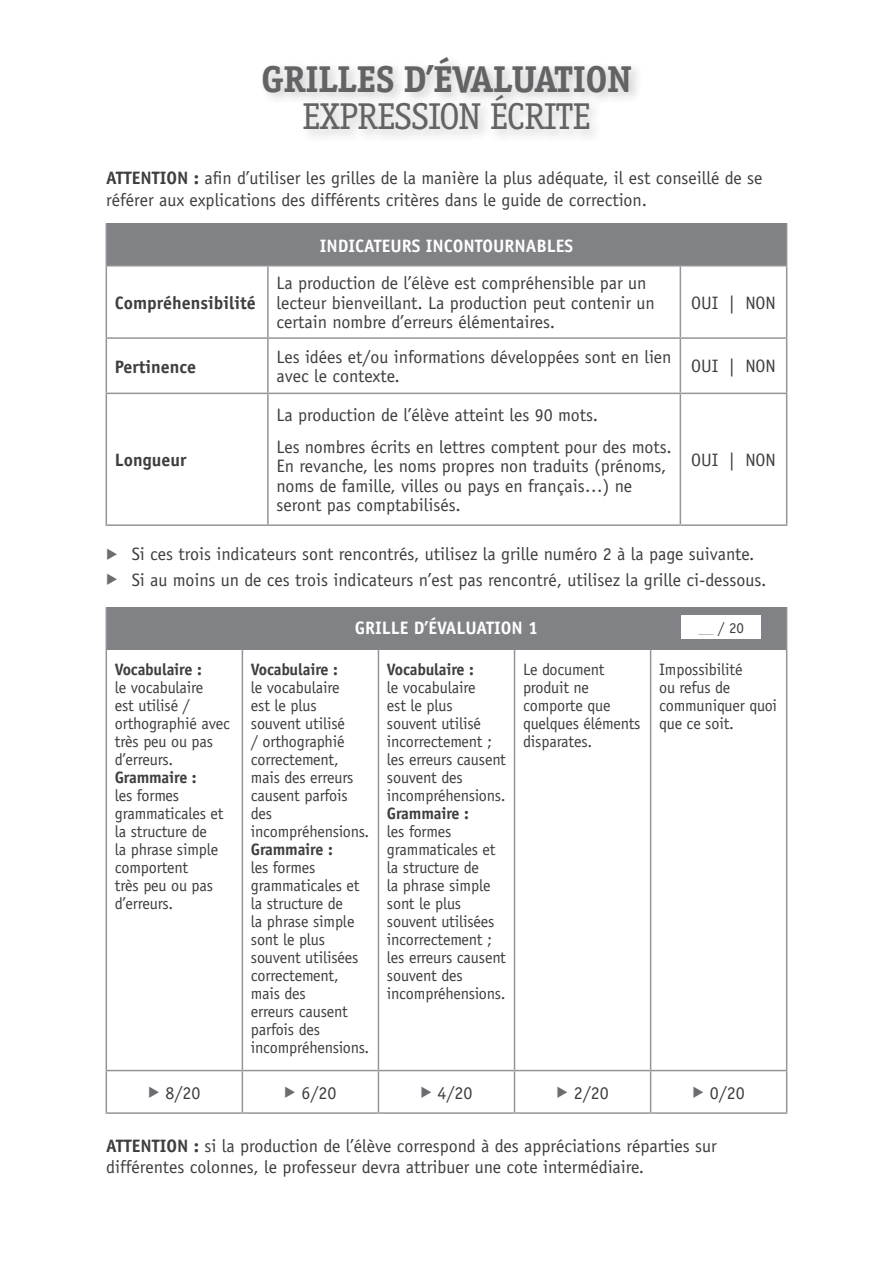
<style>
.page{position:relative;width:893px;height:1263px;background:#fff}
.page>*{position:absolute;margin:0;border:0;box-sizing:border-box;transform-origin:0 0}
.t1{font:700 37.5px "Officina Serif";letter-spacing:-.025em;color:#636366}
.t2{font:37.5px "Officina Serif";letter-spacing:-.025em;color:#636366}
.t3{font:18px/19.5px "Officina Sans";color:#3e3e3f}
.t4{font:700 18px "Officina Sans";color:#3e3e3f}
.t5{font:700 18px "Officina Sans";color:#fff}
.t6{font:16.5px/18px "Officina Sans";letter-spacing:-.01em;color:#3e3e3f}
.t7{font:700 16.5px "Officina Sans";letter-spacing:-.01em;color:#3e3e3f}
.t8{font:15px "Officina Sans";color:#3e3e3f}
.s1{font-weight:700}
.s2{color:#6c6d70}
.s3{color:#a8a9ad}
</style>
<div class="page">
<div style="left:258px;top:52px;width:386px;height:91px;background:#231f20;opacity:.25"></div>
<div style="left:106px;top:223px;width:681px;height:43px;background:#808285"></div>
<hr style="left:106px;top:223px;width:1px;height:42px;background:#939598">
<hr style="left:786px;top:223px;width:1px;height:42px;background:#939598">
<hr style="left:106px;top:265px;width:162px;height:1px;background:#939598">
<hr style="left:106px;top:266px;width:1px;height:71px;background:#939598">
<hr style="left:268px;top:265px;width:412px;height:1px;background:#939598">
<hr style="left:267px;top:266px;width:2px;height:71px;background:#939598">
<hr style="left:680px;top:265px;width:107px;height:1px;background:#939598">
<hr style="left:680px;top:266px;width:1px;height:71px;background:#939598">
<hr style="left:786px;top:266px;width:1px;height:71px;background:#939598">
<hr style="left:106px;top:337px;width:162px;height:2px;background:#939598">
<hr style="left:106px;top:339px;width:1px;height:54px;background:#939598">
<hr style="left:268px;top:337px;width:412px;height:2px;background:#939598">
<hr style="left:267px;top:339px;width:2px;height:54px;background:#939598">
<hr style="left:680px;top:337px;width:107px;height:2px;background:#939598">
<hr style="left:680px;top:339px;width:1px;height:54px;background:#939598">
<hr style="left:786px;top:339px;width:1px;height:54px;background:#939598">
<hr style="left:106px;top:393px;width:162px;height:1px;background:#939598">
<hr style="left:106px;top:394px;width:1px;height:130px;background:#939598">
<hr style="left:268px;top:393px;width:412px;height:1px;background:#939598">
<hr style="left:267px;top:394px;width:2px;height:130px;background:#939598">
<hr style="left:680px;top:393px;width:107px;height:1px;background:#939598">
<hr style="left:680px;top:394px;width:1px;height:130px;background:#939598">
<hr style="left:786px;top:394px;width:1px;height:130px;background:#939598">
<hr style="left:106px;top:524px;width:162px;height:2px;background:#939598">
<hr style="left:268px;top:524px;width:412px;height:2px;background:#939598">
<hr style="left:680px;top:524px;width:107px;height:2px;background:#939598">
<div style="left:106px;top:607px;width:681px;height:42px;background:#808285"></div>
<hr style="left:106px;top:607px;width:1px;height:42px;background:#939598">
<hr style="left:786px;top:607px;width:1px;height:42px;background:#939598">
<hr style="left:106px;top:649px;width:1px;height:421px;background:#939598">
<hr style="left:242px;top:649px;width:1px;height:421px;background:#939598">
<hr style="left:378px;top:649px;width:1px;height:421px;background:#939598">
<hr style="left:514px;top:649px;width:1px;height:421px;background:#939598">
<hr style="left:650px;top:649px;width:1px;height:421px;background:#939598">
<hr style="left:786px;top:649px;width:1px;height:421px;background:#939598">
<hr style="left:106px;top:1070px;width:136px;height:1px;background:#939598">
<hr style="left:106px;top:1071px;width:1px;height:41px;background:#939598">
<hr style="left:242px;top:1070px;width:136px;height:1px;background:#939598">
<hr style="left:242px;top:1071px;width:1px;height:41px;background:#939598">
<hr style="left:378px;top:1070px;width:136px;height:1px;background:#939598">
<hr style="left:378px;top:1071px;width:1px;height:41px;background:#939598">
<hr style="left:514px;top:1070px;width:137px;height:1px;background:#939598">
<hr style="left:514px;top:1071px;width:1px;height:41px;background:#939598">
<hr style="left:651px;top:1070px;width:136px;height:1px;background:#939598">
<hr style="left:650px;top:1071px;width:1px;height:41px;background:#939598">
<hr style="left:786px;top:1071px;width:1px;height:41px;background:#939598">
<hr style="left:106px;top:1112px;width:136px;height:2px;background:#939598">
<hr style="left:242px;top:1112px;width:136px;height:2px;background:#939598">
<hr style="left:378px;top:1112px;width:136px;height:2px;background:#939598">
<hr style="left:514px;top:1112px;width:137px;height:2px;background:#939598">
<hr style="left:651px;top:1112px;width:136px;height:2px;background:#939598">
<div style="left:681px;top:615px;width:80px;height:24px;background:#fff"></div>
<h1 class="t1" style="left:261px;top:56px;width:372px">GRILLES D’ÉVALUATION</h1>
<h1 class="t2" style="left:302px;top:95px;width:290px">EXPRESSION ÉCRITE</h1>
<p class="t3" style="left:106px;top:167px;width:658px;line-height:21.6px;text-indent:60px"><span class="s1">ON :</span> afin d’utiliser les grilles de la manière la plus adéquate, il est conseillé de se référer aux explications des différents critères dans le guide de correction.</p>
<p class="t4" style="left:106px;top:167px;width:19px">ATTENTI</p>
<p class="t4" style="left:115px;top:292px;width:143px">Compréhensibilité</p>
<p class="t5" style="left:320px;top:234px;width:65px">IN DICATEUR</p>
<p class="t5" style="left:412px;top:234px;width:162px">S incontournables</p>
<p class="t3" style="left:276px;top:273px;width:380px">La production de l’élève est compréhensible par un lecteur bienveillant. La production peut contenir un certain nombre d’erreurs élémentaires.</p>
<p class="t3" style="left:691px;top:293px;width:86px">Oui | non</p>
<p class="t4" style="left:115px;top:355px;width:83px">Pertinence</p>
<p class="t3" style="left:276px;top:347px;width:397px">Les idées et/ou informations développées sont en lien avec le contexte.</p>
<p class="t3" style="left:691px;top:357px;width:86px">Oui | non</p>
<p class="t4" style="left:115px;top:449px;width:73px">Longueur</p>
<p class="t3" style="left:276px;top:398px;width:397px;line-height:32.2px">La production de l’élève atteint les 90 mots.<br>Les nombres écrits en lettres comptent pour des mots.</p>
<p class="t3" style="left:276px;top:457px;width:392px">En revanche, les noms propres non traduits (prénoms, noms de famille, villes ou pays en français…) ne seront pas comptabilisés.</p>
<p class="t3" style="left:691px;top:450px;width:86px">Oui | non</p>
<p class="t3" style="left:106px;top:544px;width:650px"><span class="s2">◆</span> Si ces trois indicateurs sont rencontrés, utilisez la grille numéro 2 à la page suivante.</p>
<p class="t3" style="left:106px;top:570px;width:662px"><span class="s2">◆</span> Si au moins un de ces trois indicateurs n’est pas rencontré, utilisez la grille ci-dessous.</p>
<p class="t7" style="left:115px;top:659px;width:89px">Vocabulaire :</p>
<p class="t6" style="left:115px;top:679px;width:117px">le vocabulaire<br>est utilisé / orthographié avec très peu ou pas d’erreurs.</p>
<p class="t7" style="left:115px;top:767px;width:83px">Grammaire :</p>
<p class="t6" style="left:115px;top:787px;width:110px">les formes grammaticales et la structure de<br>la phrase simple comportent<br>très peu ou pas d’erreurs.</p>
<p class="t5" style="left:355px;top:617px;width:185px">GRI LLE D’ÉVALUATION 1</p>
<p class="t8" style="left:698px;top:619px;width:47px"><span class="s3">__</span> / 20</p>
<p class="t7" style="left:251px;top:659px;width:89px">Vocabulaire :</p>
<p class="t6" style="left:251px;top:679px;width:120px">le vocabulaire<br>est le plus souvent utilisé<br>/ orthographié correctement, mais des erreurs causent parfois des incompréhensions.</p>
<p class="t7" style="left:251px;top:839px;width:83px">Grammaire :</p>
<p class="t6" style="left:251px;top:859px;width:120px">les formes grammaticales et la structure de<br>la phrase simple sont le plus souvent utilisées correctement, mais des<br>erreurs causent parfois des incompréhensions.</p>
<p class="t7" style="left:387px;top:659px;width:89px">Vocabulaire :</p>
<p class="t6" style="left:387px;top:679px;width:120px">le vocabulaire<br>est le plus souvent utilisé incorrectement ; les erreurs causent souvent des incompréhensions.</p>
<p class="t7" style="left:387px;top:803px;width:83px">Grammaire :</p>
<p class="t6" style="left:387px;top:823px;width:120px">les formes grammaticales et la structure de<br>la phrase simple sont le plus souvent utilisées incorrectement ; les erreurs causent souvent des incompréhensions.</p>
<p class="t6" style="left:523px;top:660px;width:119px">Le document produit ne comporte que quelques éléments disparates.</p>
<p class="t6" style="left:659px;top:660px;width:119px">Impossibilité<br>ou refus de communiquer quoi que ce soit.</p>
<p class="t3" style="left:148px;top:1083px;width:54px"><span class="s2">◆</span> 8/20</p>
<p class="t3" style="left:284px;top:1083px;width:54px"><span class="s2">◆</span> 6/20</p>
<p class="t3" style="left:420px;top:1083px;width:54px"><span class="s2">◆</span> 4/20</p>
<p class="t3" style="left:556px;top:1083px;width:54px"><span class="s2">◆</span> 2/20</p>
<p class="t3" style="left:692px;top:1083px;width:54px"><span class="s2">◆</span> 0/20</p>
<p class="t3" style="left:106px;top:1135px;width:612px;line-height:21.6px;text-indent:60px"><span class="s1">ON :</span> si la production de l’élève correspond à des appréciations réparties sur différentes colonnes, le professeur devra attribuer une cote intermédiaire.</p>
<p class="t4" style="left:106px;top:1134px;width:19px">ATTENTI</p>
</div>
